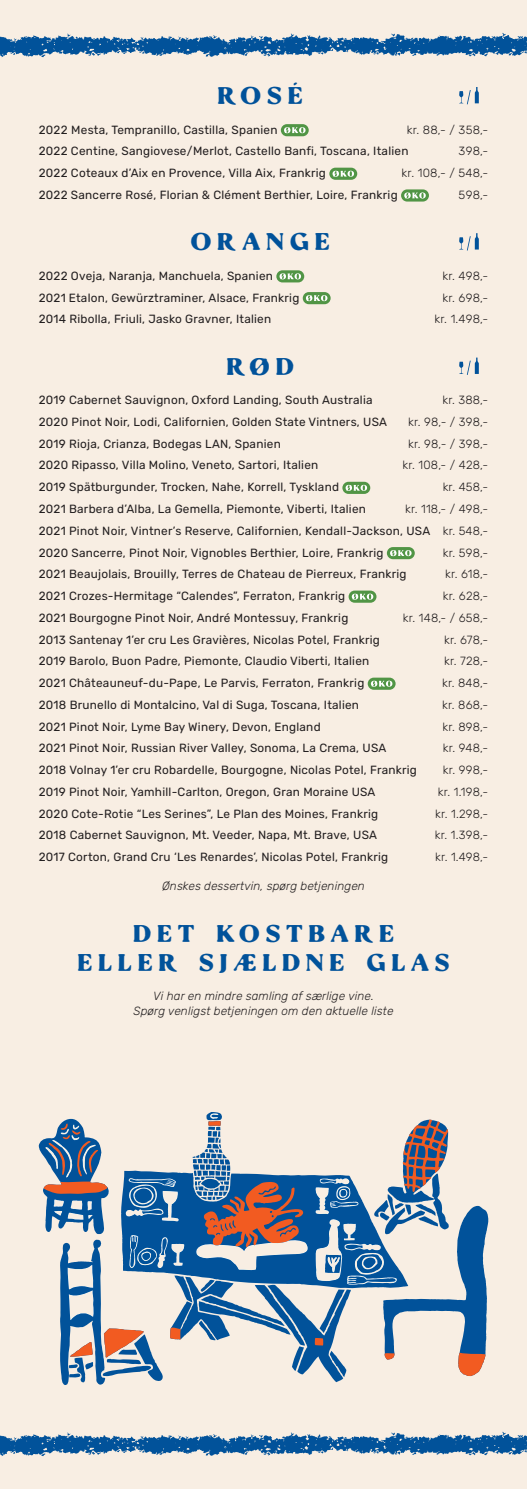
<style>
.page{position:relative;width:527px;height:1489px;background:#fff}
.page>*{position:absolute;margin:0;border:0;box-sizing:border-box;transform-origin:0 0}
.t1{font:700 24.25px/29.1px "BN Cringe Serif";letter-spacing:.25em;color:#01529a;text-align:center;scale:1.1 1}
.t2{font:11.88px "Rubik";letter-spacing:.02em;color:#231f20}
.t3{font:300 11.88px "Rubik";letter-spacing:.02em;color:#231f20}
.t4{font:italic 300 11.88px/14.2px "Rubik";letter-spacing:.01em;color:#231f20;text-align:center}
.s1{font-weight:300}
</style>
<div class="page">
<div style="left:0;top:0;width:526px;height:1488px;background:#f8eee3"></div>
<svg style="left:459px;top:87px;width:19px;height:17px"></svg>
<div style="left:280px;top:124px;width:28px;height:12px;background:#519545;border-radius:6px"></div>
<svg style="left:284px;top:127px;width:21px;height:6px"></svg>
<div style="left:329px;top:168px;width:28px;height:12px;background:#519545;border-radius:6px"></div>
<svg style="left:332px;top:171px;width:22px;height:6px"></svg>
<svg style="left:400px;top:189px;width:28px;height:12px"></svg>
<svg style="left:404px;top:192px;width:21px;height:6px"></svg>
<svg style="left:459px;top:233px;width:19px;height:17px"></svg>
<svg style="left:276px;top:270px;width:28px;height:12px"></svg>
<svg style="left:279px;top:273px;width:22px;height:6px"></svg>
<div style="left:302px;top:292px;width:28px;height:12px;background:#519545;border-radius:6px"></div>
<svg style="left:306px;top:295px;width:21px;height:6px"></svg>
<svg style="left:459px;top:357px;width:19px;height:18px"></svg>
<div style="left:342px;top:482px;width:28px;height:12px;background:#519545;border-radius:6px"></div>
<svg style="left:345px;top:484px;width:22px;height:7px"></svg>
<div style="left:386px;top:547px;width:28px;height:12px;background:#519545;border-radius:6px"></div>
<svg style="left:390px;top:550px;width:21px;height:6px"></svg>
<svg style="left:348px;top:590px;width:28px;height:12px"></svg>
<svg style="left:351px;top:593px;width:22px;height:6px"></svg>
<svg style="left:367px;top:677px;width:28px;height:12px"></svg>
<svg style="left:370px;top:680px;width:22px;height:6px"></svg>
<svg style="left:0;top:1431px;width:526px;height:24px"></svg>
<svg style="left:0;top:33px;width:526px;height:24px"></svg>
<svg style="left:39px;top:1112px;width:449px;height:272px"></svg>
<svg style="left:314px;top:1337px;width:9px;height:8px"></svg>
<svg style="left:70px;top:1341px;width:23px;height:15px"></svg>
<svg style="left:383px;top:1352px;width:11px;height:7px"></svg>
<svg style="left:457px;top:1352px;width:28px;height:24px"></svg>
<svg style="left:104px;top:1328px;width:39px;height:29px"></svg>
<svg style="left:67px;top:1264px;width:27px;height:55px"></svg>
<svg style="left:125px;top:1177px;width:55px;height:44px"></svg>
<svg style="left:195px;top:1180px;width:113px;height:90px"></svg>
<svg style="left:44px;top:1123px;width:63px;height:96px"></svg>
<svg style="left:208px;top:1113px;width:12px;height:13px"></svg>
<svg style="left:314px;top:1119px;width:133px;height:165px"></svg>
<svg style="left:128px;top:1234px;width:56px;height:34px;background:#3674ac"></svg>
<svg style="left:170px;top:1326px;width:10px;height:13px"></svg>
<p class="t1" style="left:218px;top:81px;width:78px">ROSÉ</p>
<p class="t2" style="left:39px;top:123px;width:240px">2022 Mesta, Tempranillo, Castilla, Spanien</p>
<p class="t3" style="left:406px;top:123px;width:83px">kr. 88,- / 358,-</p>
<p class="t2" style="left:39px;top:144px;width:371px">2022 Centine, Sangiovese/Merlot, Castello Banfi, Toscana, Italien</p>
<p class="t3" style="left:458px;top:145px;width:31px">398,-</p>
<p class="t2" style="left:39px;top:166px;width:288px">2022 Coteaux d’Aix en Provence, Villa Aix, Frankrig</p>
<p class="t3" style="left:401px;top:166px;width:88px">kr. 108,- / 548,-</p>
<p class="t2" style="left:39px;top:188px;width:360px">2022 Sancerre Rosé, Florian &amp; Clément Berthier, Loire, Frankrig</p>
<p class="t3" style="left:458px;top:188px;width:31px">598,-</p>
<p class="t1" style="left:191px;top:228px;width:127px">ORANGE</p>
<p class="t2" style="left:39px;top:269px;width:235px">2022 Oveja, Naranja, Manchuela, Spanien</p>
<p class="t3" style="left:442px;top:269px;width:47px">kr. 498,-</p>
<p class="t2" style="left:39px;top:291px;width:262px">2021 Etalon, Gewürztraminer, Alsace, Frankrig</p>
<p class="t3" style="left:442px;top:291px;width:47px">kr. 698,-</p>
<p class="t2" style="left:39px;top:312px;width:234px">2014 Ribolla, Friuli, Jasko Gravner, Italien</p>
<p class="t3" style="left:434px;top:312px;width:55px">kr. 1.498,-</p>
<p class="t1" style="left:226px;top:352px;width:62px">RØD</p>
<p class="t2" style="left:39px;top:393px;width:335px">2019 Cabernet Sauvignon, Oxford Landing, South Australia</p>
<p class="t3" style="left:442px;top:393px;width:47px">kr. 388,-</p>
<p class="t2" style="left:39px;top:415px;width:349px">2020 Pinot Noir, Lodi, Californien, Golden State Vintners, USA</p>
<p class="t3" style="left:408px;top:415px;width:82px">kr. 98,- / 398,-</p>
<p class="t2" style="left:39px;top:437px;width:243px">2019 Rioja, Crianza, Bodegas LAN, Spanien</p>
<p class="t3" style="left:407px;top:437px;width:82px">kr. 98,- / 398,-</p>
<p class="t2" style="left:39px;top:458px;width:281px">2020 Ripasso, Villa Molino, Veneto, Sartori, Italien</p>
<p class="t3" style="left:402px;top:458px;width:87px">kr. 108,- / 428,-</p>
<p class="t2" style="left:39px;top:480px;width:301px">2019 Spätburgunder, Trocken, Nahe, Korrell, Tyskland</p>
<p class="t3" style="left:442px;top:480px;width:47px">kr. 458,-</p>
<p class="t2" style="left:39px;top:502px;width:328px">2021 Barbera d’Alba, La Gemella, Piemonte, Viberti, Italien</p>
<p class="t3" style="left:405px;top:502px;width:84px">kr. 118,- / 498,-</p>
<p class="t2" style="left:39px;top:524px;width:450px">2021 Pinot Noir, Vintner’s Reserve, Californien, Kendall-Jackson, USA <span class="s1">kr. 548,-</span></p>
<p class="t2" style="left:39px;top:545px;width:346px">2020 Sancerre, Pinot Noir, Vignobles Berthier, Loire, Frankrig</p>
<p class="t3" style="left:442px;top:545px;width:47px">kr. 598,-</p>
<p class="t2" style="left:39px;top:567px;width:369px">2021 Beaujolais, Brouilly, Terres de Chateau de Pierreux, Frankrig</p>
<p class="t3" style="left:445px;top:567px;width:45px">kr. 618,-</p>
<p class="t2" style="left:39px;top:589px;width:308px">2021 Crozes-Hermitage “Calendes”, Ferraton, Frankrig</p>
<p class="t3" style="left:442px;top:589px;width:47px">kr. 628,-</p>
<p class="t2" style="left:39px;top:611px;width:311px">2021 Bourgogne Pinot Noir, André Montessuy, Frankrig</p>
<p class="t3" style="left:402px;top:611px;width:87px">kr. 148,- / 658,-</p>
<p class="t2" style="left:39px;top:632px;width:342px">2013 Santenay 1’er cru Les Gravières, Nicolas Potel, Frankrig</p>
<p class="t3" style="left:444px;top:632px;width:46px">kr. 678,-</p>
<p class="t2" style="left:39px;top:654px;width:332px">2019 Barolo, Buon Padre, Piemonte, Claudio Viberti, Italien</p>
<p class="t3" style="left:443px;top:654px;width:46px">kr. 728,-</p>
<p class="t2" style="left:39px;top:676px;width:327px">2021 Châteauneuf-du-Pape, Le Parvis, Ferraton, Frankrig</p>
<p class="t3" style="left:441px;top:676px;width:48px">kr. 848,-</p>
<p class="t2" style="left:39px;top:698px;width:321px">2018 Brunello di Montalcino, Val di Suga, Toscana, Italien</p>
<p class="t3" style="left:442px;top:698px;width:47px">kr. 868,-</p>
<p class="t2" style="left:39px;top:719px;width:283px">2021 Pinot Noir, Lyme Bay Winery, Devon, England</p>
<p class="t3" style="left:442px;top:719px;width:47px">kr. 898,-</p>
<p class="t2" style="left:39px;top:741px;width:349px">2021 Pinot Noir, Russian River Valley, Sonoma, La Crema, USA</p>
<p class="t3" style="left:442px;top:741px;width:47px">kr. 948,-</p>
<p class="t2" style="left:39px;top:763px;width:379px">2018 Volnay 1’er cru Robardelle, Bourgogne, Nicolas Potel, Frankrig</p>
<p class="t3" style="left:442px;top:763px;width:47px">kr. 998,-</p>
<p class="t2" style="left:39px;top:785px;width:338px">2019 Pinot Noir, Yamhill-Carlton, Oregon, Gran Moraine USA</p>
<p class="t3" style="left:437px;top:785px;width:52px">kr. 1.198,-</p>
<p class="t2" style="left:39px;top:806px;width:340px">2020 Cote-Rotie “Les Serines”, Le Plan des Moines, Frankrig</p>
<p class="t3" style="left:434px;top:806px;width:55px">kr. 1.298,-</p>
<p class="t2" style="left:39px;top:828px;width:339px">2018 Cabernet Sauvignon, Mt. Veeder, Napa, Mt. Brave, USA</p>
<p class="t3" style="left:434px;top:828px;width:55px">kr. 1.398,-</p>
<p class="t2" style="left:39px;top:850px;width:351px">2017 Corton, Grand Cru ‘Les Renardes’, Nicolas Potel, Frankrig</p>
<p class="t3" style="left:434px;top:850px;width:55px">kr. 1.498,-</p>
<p class="t4" style="left:162px;top:879px;width:204px">Ønskes dessertvin, spørg betjeningen</p>
<p class="t1" style="left:78px;top:919px;width:339px">DET KOSTBARE<br>ELLER SJÆLDNE GLAS</p>
<p class="t4" style="left:133px;top:989px;width:261px">Vi har en mindre samling af særlige vine.<br>Spørg venligst betjeningen om den aktuelle liste</p>
</div>
